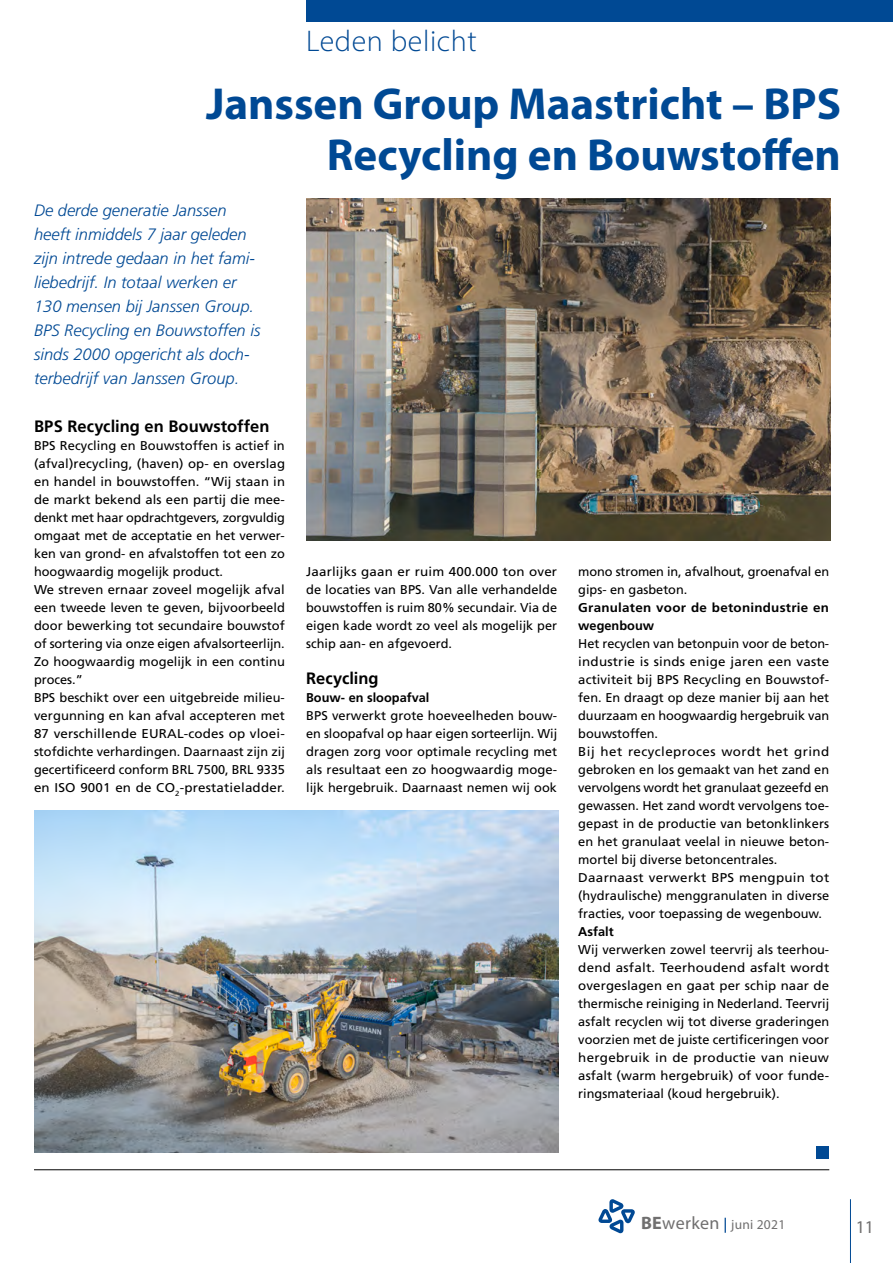
<style>
.page{position:relative;width:893px;height:1263px;background:#fff}
.page>*{position:absolute;margin:0;border:0;box-sizing:border-box;transform-origin:0 0}
.Kop_blauw_klein{font:700 45px/51px "Myriad Pro";color:#004994;text-align:right}
.Pagina_koppen{font:300 30px "Myriad Pro";letter-spacing:.02em;color:#004994}
.t1{font:18px "Myriad Pro";letter-spacing:.02em;color:#706f6f}
.intro_light_italic{font:italic 300 16.5px/24px "Frutiger LT Std";color:#004994}
._03_Tussenkop{font:700 16.5px "Frutiger LT Std";color:#000}
.t2{font:13.5px "Myriad Pro";letter-spacing:.02em;color:#706f6f}
._01_Broodtekst{font:12.75px/18px "Frutiger LT Std";color:#000;text-align:justify}
._01_Broodtekst-2{font:12.75px/18px "Frutiger LT Std";color:#000;text-align:justify;scale:1.05 1}
._01_Broodtekst-3{font:700 12.75px/18px "Frutiger LT Std";letter-spacing:.02em;color:#000;scale:1.05 1}
._01_Broodtekst-4{font:700 12.75px "Frutiger LT Std";color:#000}
._01_Broodtekst-5{font:700 12.75px "Frutiger LT Std";letter-spacing:.02em;color:#000}
.s1{font-weight:700}
.s2{font-family:"Frutiger LT Std";font-size:15px;color:#004994}
</style>
<div class="page">
<hr style="left:850px;top:1199px;width:1px;height:64px;background:#004994">
<div style="left:306px;top:0;width:587px;height:21px;background:#004994"></div>
<svg style="left:598px;top:1199px;width:37px;height:34px"></svg>
<div style="left:816px;top:1147px;width:13px;height:12px;background:#004994"></div>
<hr style="left:34px;top:1169px;width:795px;height:1px;background:#000">
<img style="left:306px;top:198px;width:524px;height:342px">
<img style="left:34px;top:811px;width:524px;height:342px">
<p class="Pagina_koppen" style="left:306px;top:23px;width:172px">Leden belicht</p>
<p class="Kop_blauw_klein" style="left:206px;top:77px;width:636px">Janssen Group Maastricht – BPS<br>Recycling en Bouwstoffen</p>
<p class="intro_light_italic" style="left:34px;top:198px;width:228px">De derde generatie Janssen heeft inmiddels 7 jaar geleden zijn intrede gedaan in het fami&shy;liebedrijf. In totaal werken er<br>130 mensen bij Janssen Group.<br>BPS Recycling en Bouwstoffen is sinds 2000 opgericht als doch&shy;terbedrijf van Janssen Group.</p>
<p class="_03_Tussenkop" style="left:34px;top:417px;width:237px">BPS Recycling en Bouwstoffen</p>
<p class="_01_Broodtekst" style="left:34px;top:437px;width:253px">BPS Recycling en Bouwstoffen is actief in (afval)recycling, (haven) op- en overslag en handel in bouwstoffen. “Wij staan in de markt bekend als een partij die mee&shy;denkt met haar opdrachtgevers, zorgvuldig omgaat met de acceptatie en het verwer&shy;ken van grond- en afvalstoffen tot een zo hoogwaardig mogelijk product.</p>
<p class="_01_Broodtekst" style="left:34px;top:581px;width:252px">We streven ernaar zoveel mogelijk afval een tweede leven te geven, bijvoorbeeld door bewerking tot secundaire bouwstof of sortering via onze eigen afvalsorteerlijn.<br>Zo hoogwaardig mogelijk in een continu proces.”</p>
<p class="_01_Broodtekst" style="left:34px;top:689px;width:252px">BPS beschikt over een uitgebreide milieu&shy;vergunning en kan afval accepteren met 87 verschillende EURAL-codes op vloei&shy;stofdichte verhardingen. Daarnaast zijn zij gecertificeerd conform BRL 7500, BRL 9335 en ISO 9001 en de CO<sub>2</sub>-prestatieladder.</p>
<p class="_01_Broodtekst-2" style="left:306px;top:563px;width:241px">Jaarlijks gaan er ruim 400.000 ton over de locaties van BPS. Van alle verhandelde bouwstoffen is ruim 80% secundair. Via de eigen kade wordt zo veel als mogelijk per schip aan- en afgevoerd.</p>
<p class="_03_Tussenkop" style="left:306px;top:669px;width:74px">Recycling</p>
<p class="_01_Broodtekst-4" style="left:306px;top:690px;width:125px">Bouw- en sloopafval</p>
<p class="_01_Broodtekst" style="left:306px;top:707px;width:253px">BPS verwerkt grote hoeveelheden bouw&shy;en sloopafval op haar eigen sorteerlijn. Wij dragen zorg voor optimale recycling met als resultaat een zo hoogwaardig moge&shy;lijk hergebruik. Daarnaast nemen wij ook</p>
<p class="_01_Broodtekst" style="left:578px;top:563px;width:252px">mono stromen in, afvalhout, groenafval en gips- en gasbeton.</p>
<p class="_01_Broodtekst-3" style="left:578px;top:599px;width:240px">Granulaten voor de betonindustrie en wegenbouw</p>
<p class="_01_Broodtekst" style="left:578px;top:635px;width:252px">Het recyclen van betonpuin voor de beton&shy;industrie is sinds enige jaren een vaste activiteit bij BPS Recycling en Bouwstof&shy;fen. En draagt op deze manier bij aan het duurzaam en hoogwaardig hergebruik van bouwstoffen.</p>
<p class="_01_Broodtekst-2" style="left:578px;top:743px;width:240px">Bij het recycleproces wordt het grind gebroken en los gemaakt van het zand en vervolgens wordt het granulaat gezeefd en gewassen. Het zand wordt vervolgens toe&shy;gepast in de productie van betonklinkers en het granulaat veelal in nieuwe beton&shy;mortel bij diverse betoncentrales.</p>
<p class="_01_Broodtekst-2" style="left:578px;top:869px;width:241px">Daarnaast verwerkt BPS mengpuin tot (hydraulische) menggranulaten in diverse fracties, voor toepassing de wegenbouw.</p>
<p class="_01_Broodtekst-5" style="left:578px;top:924px;width:37px">Asfalt</p>
<p class="_01_Broodtekst" style="left:578px;top:941px;width:252px">Wij verwerken zowel teervrij als teerhou&shy;dend asfalt. Teerhoudend asfalt wordt overgeslagen en gaat per schip naar de thermische reiniging in Nederland. Teervrij asfalt recyclen wij tot diverse graderingen voorzien met de juiste certificeringen voor hergebruik in de productie van nieuw asfalt (warm hergebruik) of voor funde&shy;ringsmateriaal (koud hergebruik).</p>
<p class="t1" style="left:641px;top:1212px;width:80px"><span class="s1">BE</span>werken</p>
<p class="t2" style="left:724px;top:1216px;width:63px"><span class="s2">|</span> juni 2021</p>
<p class="t1" style="left:856px;top:1216px;width:20px">11</p>
</div>
